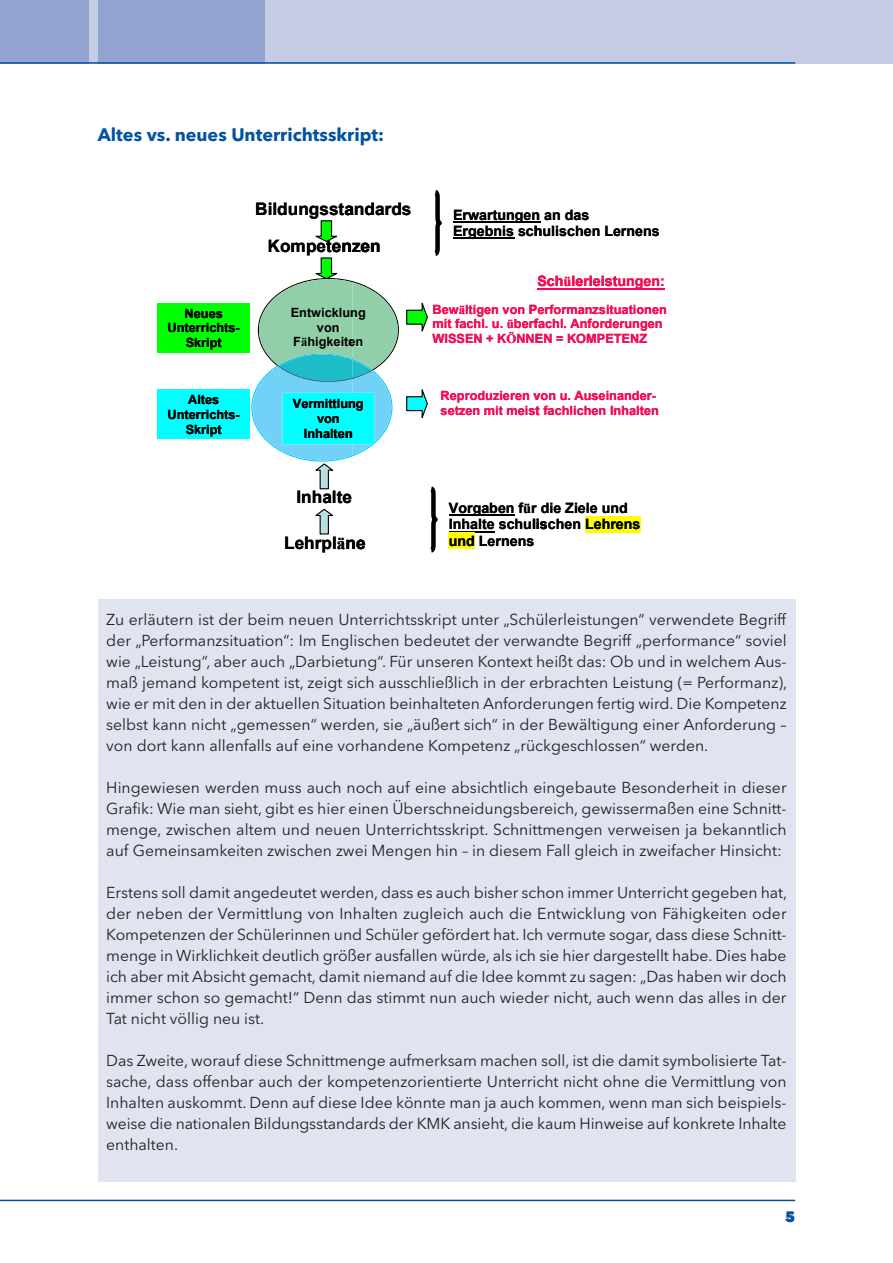
<style>
.page{position:relative;width:893px;height:1263px;background:#fff}
.page>*{position:absolute;margin:0;border:0;box-sizing:border-box;transform-origin:0 0}
.t1{font:700 18px "Avenir Next LT Pro";color:#0153a0}
.t2{font:700 17.25px/37px "Arial";color:#000}
.t3{font:15.75px/21px "Avenir Next LT Pro";color:#231f20;text-align:justify}
.t4{font:800 15px "Avenir Next LT Pro";color:#0153a0}
.t5{font:700 14.25px/16.4px "Arial";color:#000}
.t6{font:700 14.25px "Arial";color:#ed1450}
.t7{font:700 12.75px/14.7px "Arial";color:#ed1450}
.t8{font:700 12.75px/14.7px "Arial";color:#000;text-align:center}
.s1{font-family:"Times New Roman"}
</style>
<div class="page">
<div style="left:98px;top:599px;width:697px;height:582px;background:#e0e4f1"></div>
<div style="left:0;top:0;width:893px;height:64px;background:#c5cbe5"></div>
<div style="left:98px;top:0;width:166px;height:64px;background:#94a4d0"></div>
<div style="left:0;top:0;width:88px;height:64px;background:#94a4d0"></div>
<hr style="left:0;top:62px;width:795px;height:2px;background:#0153a0">
<hr style="left:0;top:1200px;width:795px;height:1px;background:#0153a0">
<svg style="left:434px;top:190px;width:8px;height:66px"></svg>
<hr style="left:453px;top:221px;width:87px;height:2px;background:#000">
<hr style="left:453px;top:238px;width:61px;height:1px;background:#000">
<svg style="left:430px;top:486px;width:8px;height:67px"></svg>
<hr style="left:449px;top:514px;width:66px;height:2px;background:#000">
<div style="left:585px;top:516px;width:55px;height:16px;background:#ff0"></div>
<hr style="left:449px;top:531px;width:46px;height:1px;background:#000">
<div style="left:449px;top:532px;width:26px;height:17px;background:#ff0"></div>
<hr style="left:537px;top:288px;width:128px;height:1px;background:#f06">
<svg style="left:315px;top:508px;width:18px;height:27px"></svg>
<svg style="left:315px;top:220px;width:23px;height:22px"></svg>
<svg style="left:406px;top:302px;width:22px;height:30px"></svg>
<svg style="left:406px;top:389px;width:22px;height:29px"></svg>
<div style="left:157px;top:303px;width:93px;height:49px;background:#0f0"></div>
<div style="left:157px;top:390px;width:93px;height:49px;background:#0ff"></div>
<svg style="left:253px;top:257px;width:145px;height:233px"></svg>
<p class="t1" style="left:98px;top:128px;width:288px">Altes vs. neues Unterrichtsskript:</p>
<p class="t2" style="left:268px;top:190px;width:145px;text-indent:-12px">Bildungsstandards<br>Kompetenzen</p>
<p class="t5" style="left:453px;top:207px;width:208px">Erwartungen an das<br>Ergebnis schulischen Lernens</p>
<p class="t8" style="left:168px;top:306px;width:74px">Neues<br>Unterrichts-<br>Skript</p>
<p class="t8" style="left:168px;top:393px;width:74px">lte<br>Unterrichts-<br>Skript</p>
<p class="t8" style="left:188px;top:393px;width:33px">A s</p>
<p class="t8" style="left:291px;top:305px;width:77px">Entwicklung von<br>F<span class="s1">ä</span>higkeiten</p>
<p class="t8" style="left:293px;top:397px;width:72px">Vermittlung von<br>Inhalten</p>
<p class="t2" style="left:296px;top:479px;width:57px">Inhalte</p>
<p class="t2" style="left:284px;top:524px;width:83px">Lehrpl<span class="s1">ä</span>ne</p>
<p class="t6" style="left:537px;top:273px;width:129px">Sch<span class="s1">ü</span>lerleistungen:</p>
<p class="t7" style="left:432px;top:302px;width:236px">Bew<span class="s1">ä</span>ltigen von Performanzsituationen mit fachl. u. <span class="s1">ü</span>berfachl. Anforderungen<br>WISSEN + K<span class="s1">Ö</span>NNEN = KOMPETENZ</p>
<p class="t7" style="left:441px;top:389px;width:220px">Reproduzieren von u. Auseinander&shy;setzen mit meist fachlichen Inhalten</p>
<p class="t5" style="left:449px;top:500px;width:193px">Vorgaben f<span class="s1">ü</span>r die Ziele und<br>Inhalte schulischen Lehrens und Lernens</p>
<p class="t3" style="left:106px;top:611px;width:682px">Zu erläutern ist der beim neuen Unterrichtsskript unter „Schülerleistungen“ verwendete Begriff der „Performanzsituation“: Im Englischen bedeutet der verwandte Begriff „performance“ soviel wie „Leistung“, aber auch „Darbietung“. Für unseren Kontext heißt das: Ob und in welchem Aus&shy;maß jemand kompetent ist, zeigt sich ausschließlich in der erbrachten Leistung (= Performanz), wie er mit den in der aktuellen Situation beinhalteten Anforderungen fertig wird. Die Kompetenz selbst kann nicht „gemessen“ werden, sie „äußert sich“ in der Bewältigung einer Anforderung – von dort kann allenfalls auf eine vorhandene Kompetenz „rückgeschlossen“ werden.</p>
<p class="t3" style="left:106px;top:779px;width:682px">Hingewiesen werden muss auch noch auf eine absichtlich eingebaute Besonderheit in dieser Grafik: Wie man sieht, gibt es hier einen Überschneidungsbereich, gewissermaßen eine Schnitt&shy;menge, zwischen altem und neuen Unterrichtsskript. Schnittmengen verweisen ja bekanntlich auf Gemeinsamkeiten zwischen zwei Mengen hin – in diesem Fall gleich in zweifacher Hinsicht:</p>
<p class="t3" style="left:106px;top:884px;width:682px">Erstens soll damit angedeutet werden, dass es auch bisher schon immer Unterricht gegeben hat, der neben der Vermittlung von Inhalten zugleich auch die Entwicklung von Fähigkeiten oder Kompetenzen der Schülerinnen und Schüler gefördert hat. Ich vermute sogar, dass diese Schnitt&shy;menge in Wirklichkeit deutlich größer ausfallen würde, als ich sie hier dargestellt habe. Dies habe ich aber mit Absicht gemacht, damit niemand auf die Idee kommt zu sagen: „Das haben wir doch immer schon so gemacht!“ Denn das stimmt nun auch wieder nicht, auch wenn das alles in der Tat nicht völlig neu ist.</p>
<p class="t3" style="left:106px;top:1052px;width:682px">Das Zweite, worauf diese Schnittmenge aufmerksam machen soll, ist die damit symbolisierte Tat&shy;sache, dass offenbar auch der kompetenzorientierte Unterricht nicht ohne die Vermittlung von Inhalten auskommt. Denn auf diese Idee könnte man ja auch kommen, wenn man sich beispiels&shy;weise die nationalen Bildungsstandards der KMK ansieht, die kaum Hinweise auf konkrete Inhalte enthalten.</p>
<p class="t4" style="left:785px;top:1211px;width:12px">5</p>
</div>
